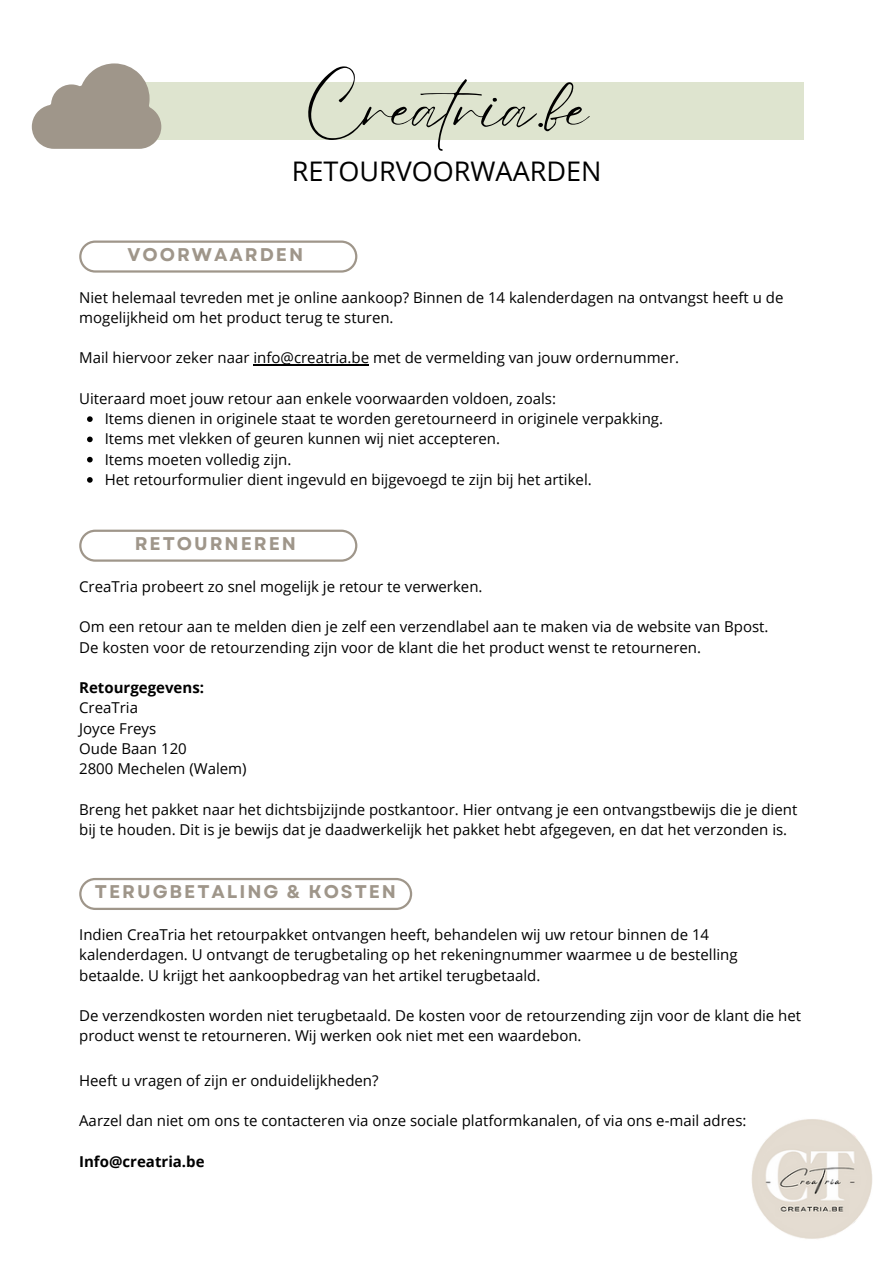
<style>
.page{position:relative;width:893px;height:1264px;background:#fff}
.page>*{position:absolute;margin:0;border:0;box-sizing:border-box;transform-origin:0 0}
.t1{font:63.75px "Eyesome Script";color:#000}
.t2{font:27px "Open Sans";color:#000}
.t3{font:700 18.3px "Garet";letter-spacing:.105em;color:#9f968a}
.t4{font:15px/20.2px "Open Sans";color:#000}
.t5{font:700 15px "Open Sans";color:#000}
</style>
<div class="page">
<div style="left:89px;top:82px;width:715px;height:58px;background:#dee4cf"></div>
<svg style="left:79px;top:240px;width:278px;height:32px"></svg>
<svg style="left:79px;top:529px;width:278px;height:32px"></svg>
<svg style="left:79px;top:878px;width:333px;height:32px"></svg>
<svg style="left:32px;top:63px;width:129px;height:86px"></svg>
<img style="left:751px;top:1119px;width:121px;height:120px">
<hr style="left:253px;top:364px;width:116px;height:1px;background:#000">
<svg style="left:87px;top:416px;width:6px;height:6px"></svg>
<svg style="left:87px;top:436px;width:6px;height:6px"></svg>
<svg style="left:87px;top:457px;width:6px;height:5px"></svg>
<svg style="left:87px;top:477px;width:6px;height:5px"></svg>
<p class="t1" style="left:305px;top:66px;width:285px">Creatria.be</p>
<p class="t2" style="left:292px;top:152px;width:311px">RETOURVOORWAARDEN</p>
<p class="t3" style="left:127px;top:241px;width:177px">VOORWAARDEN</p>
<p class="t4" style="left:79px;top:287px;width:705px">Niet helemaal tevreden met je online aankoop? Binnen de 14 kalenderdagen na ontvangst heeft u de mogelijkheid om het product terug te sturen.</p>
<p class="t4" style="left:79px;top:347px;width:601px">Mail hiervoor zeker naar info@creatria.be met de vermelding van jouw ordernummer.</p>
<p class="t4" style="left:79px;top:388px;width:478px">Uiteraard moet jouw retour aan enkele voorwaarden voldoen, zoals:</p>
<p class="t4" style="left:105px;top:408px;width:560px">Items dienen in originele staat te worden geretourneerd in originele verpakking.</p>
<p class="t4" style="left:105px;top:428px;width:397px">Items met vlekken of geuren kunnen wij niet accepteren.</p>
<p class="t4" style="left:105px;top:449px;width:188px">Items moeten volledig zijn.</p>
<p class="t4" style="left:105px;top:469px;width:488px">Het retourformulier dient ingevuld en bijgevoegd te zijn bij het artikel.</p>
<p class="t3" style="left:135px;top:530px;width:163px">RETOURNEREN</p>
<p class="t4" style="left:79px;top:576px;width:405px">CreaTria probeert zo snel mogelijk je retour te verwerken.</p>
<p class="t4" style="left:79px;top:616px;width:690px">Om een retour aan te melden dien je zelf een verzendlabel aan te maken via de website van Bpost.</p>
<p class="t4" style="left:79px;top:636px;width:623px">De kosten voor de retourzending zijn voor de klant die het product wenst te retourneren.</p>
<p class="t5" style="left:79px;top:677px;width:126px">Retourgegevens:</p>
<p class="t4" style="left:79px;top:697px;width:60px">CreaTria</p>
<p class="t4" style="left:79px;top:717px;width:79px">Joyce Freys</p>
<p class="t4" style="left:79px;top:738px;width:109px">Oude Baan 120</p>
<p class="t4" style="left:79px;top:758px;width:169px">2800 Mechelen (Walem)</p>
<p class="t4" style="left:79px;top:798px;width:719px">Breng het pakket naar het dichtsbijzijnde postkantoor. Hier ontvang je een ontvangstbewijs die je dient bij te houden. Dit is je bewijs dat je daadwerkelijk het pakket hebt afgegeven, en dat het verzonden is.</p>
<p class="t3" style="left:95px;top:878px;width:302px">TERUGBETALING &amp; KOSTEN</p>
<p class="t4" style="left:79px;top:924px;width:660px">Indien CreaTria het retourpakket ontvangen heeft, behandelen wij uw retour binnen de 14 kalenderdagen. U ontvangt de terugbetaling op het rekeningnummer waarmee u de bestelling betaalde. U krijgt het aankoopbedrag van het artikel terugbetaald.</p>
<p class="t4" style="left:79px;top:1005px;width:723px">De verzendkosten worden niet terugbetaald. De kosten voor de retourzending zijn voor de klant die het product wenst te retourneren. Wij werken ook niet met een waardebon.</p>
<p class="t4" style="left:79px;top:1069px;width:301px">Heeft u vragen of zijn er onduidelijkheden?</p>
<p class="t4" style="left:79px;top:1110px;width:668px">Aarzel dan niet om ons te contacteren via onze sociale platformkanalen, of via ons e-mail adres:</p>
<p class="t5" style="left:79px;top:1150px;width:127px">Info@creatria.be</p>
</div>
